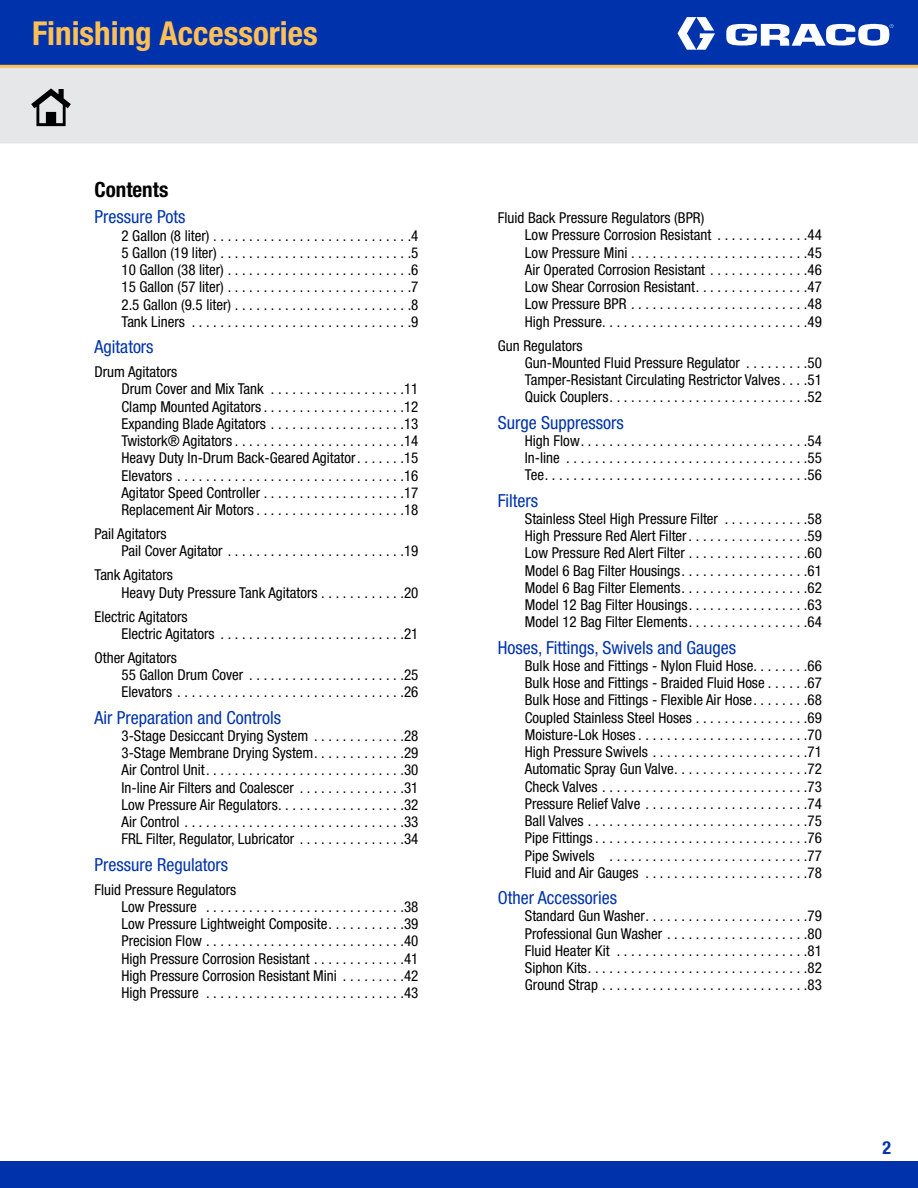
<style>
.page{position:relative;width:918px;height:1188px;background:#fff}
.page>*{position:absolute;margin:0;border:0;box-sizing:border-box;transform-origin:0 0}
.t1{font:700 condensed 33px "Helvetica Neue LT Std";color:#fdc057}
.t2{font:700 condensed 21px "Helvetica Neue LT Std";color:#000}
.t3{font:condensed 18px "Helvetica Neue LT Std";color:#0033ab}
.t4{font:700 condensed 18px "Helvetica Neue LT Std";color:#0033ab}
.t5{font:condensed 15px/17.2px "Helvetica Neue LT Std";color:#000}
</style>
<div class="page">
<div style="left:0;top:68px;width:918px;height:75px;background:#e6e7e8"></div>
<div style="left:0;top:1161px;width:918px;height:27px;background:#0033ab"></div>
<div style="left:0;top:0;width:918px;height:68px;background:#0033ab"></div>
<svg style="left:677px;top:17px;width:38px;height:33px"></svg>
<svg style="left:726px;top:23px;width:167px;height:23px"></svg>
<hr style="left:0;top:65px;width:918px;height:3px;background:#fdc057">
<svg style="left:31px;top:88px;width:40px;height:38px"></svg>
<h1 class="t1" style="left:32px;top:13px;width:287px">Finishing Accessories</h1>
<h2 class="t2" style="left:94px;top:177px;width:75px">Contents</h2>
<p class="t3" style="left:94px;top:207px;width:92px">Pressure Pots</p>
<p class="t5" style="left:122px;top:227px;width:298px;text-align:justify">2 Gallon (8 liter) . . . . . . . . . . . . . . . . . . . . . . . . . . . 4<br>5 Gallon (19 liter) . . . . . . . . . . . . . . . . . . . . . . . . . . 5<br>10 Gallon (38 liter) . . . . . . . . . . . . . . . . . . . . . . . . . 6<br>15 Gallon (57 liter) . . . . . . . . . . . . . . . . . . . . . . . . . 7<br>2.5 Gallon (9.5 liter) . . . . . . . . . . . . . . . . . . . . . . . . 8<br>Tank Liners . . . . . . . . . . . . . . . . . . . . . . . . . . . . . . 9</p>
<p class="t3" style="left:94px;top:336px;width:61px">Agitators</p>
<p class="t5" style="left:121px;top:363px;width:298px;text-indent:-27px">Drum Agitators<br>Drum Cover and Mix Tank . . . . . . . . . . . . . . . . . . 11<br>Clamp Mounted Agitators . . . . . . . . . . . . . . . . . . . 12<br>Expanding Blade Agitators . . . . . . . . . . . . . . . . . . 13<br>Twistork® Agitators . . . . . . . . . . . . . . . . . . . . . . . 14<br>Heavy Duty In-Drum Back-Geared Agitator . . . . . . 15<br>Elevators . . . . . . . . . . . . . . . . . . . . . . . . . . . . . . . 16<br>Agitator Speed Controller. . . . . . . . . . . . . . . . . . . .17<br>Replacement Air Motors . . . . . . . . . . . . . . . . . . . . 18</p>
<p class="t5" style="left:122px;top:525px;width:298px;text-indent:-27px">Pail Agitators<br>Pail Cover Agitator . . . . . . . . . . . . . . . . . . . . . . . . 19</p>
<p class="t5" style="left:122px;top:566px;width:299px;text-indent:-27px">Tank Agitators<br>Heavy Duty Pressure Tank Agitators . . . . . . . . . . . .20</p>
<p class="t5" style="left:122px;top:608px;width:299px;text-indent:-27px">Electric Agitators<br>Electric Agitators . . . . . . . . . . . . . . . . . . . . . . . . . 21</p>
<p class="t5" style="left:122px;top:649px;width:299px;text-indent:-27px">Other Agitators<br>55 Gallon Drum Cover . . . . . . . . . . . . . . . . . . . . . 25<br>Elevators . . . . . . . . . . . . . . . . . . . . . . . . . . . . . . . 26</p>
<p class="t3" style="left:94px;top:707px;width:188px">Air Preparation and Controls</p>
<p class="t5" style="left:122px;top:727px;width:299px;text-align:justify">3-Stage Desiccant Drying System . . . . . . . . . . . . 28<br>3-Stage Membrane Drying System . . . . . . . . . . . . 29<br>Air Control Unit . . . . . . . . . . . . . . . . . . . . . . . . . . . 30<br>In-line Air Filters and Coalescer . . . . . . . . . . . . . . 31<br>Low Pressure Air Regulators . . . . . . . . . . . . . . . . . 32<br>Air Control . . . . . . . . . . . . . . . . . . . . . . . . . . . . . . 33<br>FRL Filter, Regulator, Lubricator . . . . . . . . . . . . . . 34</p>
<p class="t3" style="left:94px;top:854px;width:135px">Pressure Regulators</p>
<p class="t5" style="left:121px;top:881px;width:298px;text-indent:-27px">Fluid Pressure Regulators<br>Low Pressure . . . . . . . . . . . . . . . . . . . . . . . . . . . 38<br>Low Pressure Lightweight Composite . . . . . . . . . . 39<br>Precision Flow . . . . . . . . . . . . . . . . . . . . . . . . . . . 40<br>High Pressure Corrosion Resistant . . . . . . . . . . . . 41<br>High Pressure Corrosion Resistant Mini . . . . . . . . 42<br>High Pressure . . . . . . . . . . . . . . . . . . . . . . . . . . . 43</p>
<p class="t5" style="left:525px;top:209px;width:298px;text-indent:-27px">Fluid Back Pressure Regulators (BPR)<br>Low Pressure Corrosion Resistant . . . . . . . . . . . . 44<br>Low Pressure Mini . . . . . . . . . . . . . . . . . . . . . . . . 45<br>Air Operated Corrosion Resistant . . . . . . . . . . . . . 46<br>Low Shear Corrosion Resistant . . . . . . . . . . . . . . . 47<br>Low Pressure BPR . . . . . . . . . . . . . . . . . . . . . . . . 48<br>High Pressure . . . . . . . . . . . . . . . . . . . . . . . . . . . . 49</p>
<p class="t5" style="left:525px;top:337px;width:298px;text-indent:-27px">Gun Regulators<br>Gun-Mounted Fluid Pressure Regulator . . . . . . . . 50<br>Tamper-Resistant Circulating Restrictor Valves . . . 51<br>Quick Couplers . . . . . . . . . . . . . . . . . . . . . . . . . . . 52</p>
<p class="t3" style="left:498px;top:412px;width:127px">Surge Suppressors</p>
<p class="t5" style="left:525px;top:432px;width:298px;text-align:justify">High Flow . . . . . . . . . . . . . . . . . . . . . . . . . . . . . . . 54<br>In-line . . . . . . . . . . . . . . . . . . . . . . . . . . . . . . . . . 55<br>Tee . . . . . . . . . . . . . . . . . . . . . . . . . . . . . . . . . . . . 56</p>
<p class="t3" style="left:498px;top:490px;width:42px">Filters</p>
<p class="t5" style="left:525px;top:510px;width:299px;text-align:justify">Stainless Steel High Pressure Filter . . . . . . . . . . . 58<br>High Pressure Red Alert Filter . . . . . . . . . . . . . . . . 59<br>Low Pressure Red Alert Filter . . . . . . . . . . . . . . . . 60<br>Model 6 Bag Filter Housings . . . . . . . . . . . . . . . . . 61<br>Model 6 Bag Filter Elements . . . . . . . . . . . . . . . . . 62<br>Model 12 Bag Filter Housings . . . . . . . . . . . . . . . . 63<br>Model 12 Bag Filter Elements . . . . . . . . . . . . . . . . 64</p>
<p class="t3" style="left:498px;top:637px;width:240px">Hoses, Fittings, Swivels and Gauges</p>
<p class="t5" style="left:525px;top:657px;width:298px;text-align:justify">Bulk Hose and Fittings - Nylon Fluid Hose . . . . . . . 66<br>Bulk Hose and Fittings - Braided Fluid Hose . . . . . 67<br>Bulk Hose and Fittings - Flexible Air Hose . . . . . . . 68<br>Coupled Stainless Steel Hoses . . . . . . . . . . . . . . . 69<br>Moisture-Lok Hoses . . . . . . . . . . . . . . . . . . . . . . . 70<br>High Pressure Swivels . . . . . . . . . . . . . . . . . . . . . 71<br>Automatic Spray Gun Valve . . . . . . . . . . . . . . . . . . 72<br>Check Valves . . . . . . . . . . . . . . . . . . . . . . . . . . . . 73<br>Pressure Relief Valve . . . . . . . . . . . . . . . . . . . . . . 74<br>Ball Valves . . . . . . . . . . . . . . . . . . . . . . . . . . . . . . 75<br>Pipe Fittings . . . . . . . . . . . . . . . . . . . . . . . . . . . . . 76<br>Pipe Swivels . . . . . . . . . . . . . . . . . . . . . . . . . . . 77<br>Fluid and Air Gauges . . . . . . . . . . . . . . . . . . . . . . 78</p>
<p class="t3" style="left:498px;top:887px;width:121px">Other Accessories</p>
<p class="t5" style="left:525px;top:907px;width:298px;text-align:justify">Standard Gun Washer . . . . . . . . . . . . . . . . . . . . . . 79<br>Professional Gun Washer . . . . . . . . . . . . . . . . . . . 80<br>Fluid Heater Kit . . . . . . . . . . . . . . . . . . . . . . . . . . 81<br>Siphon Kits . . . . . . . . . . . . . . . . . . . . . . . . . . . . . . 82<br>Ground Strap . . . . . . . . . . . . . . . . . . . . . . . . . . . . 83</p>
<p class="t4" style="left:882px;top:1137px;width:10px">2</p>
</div>
